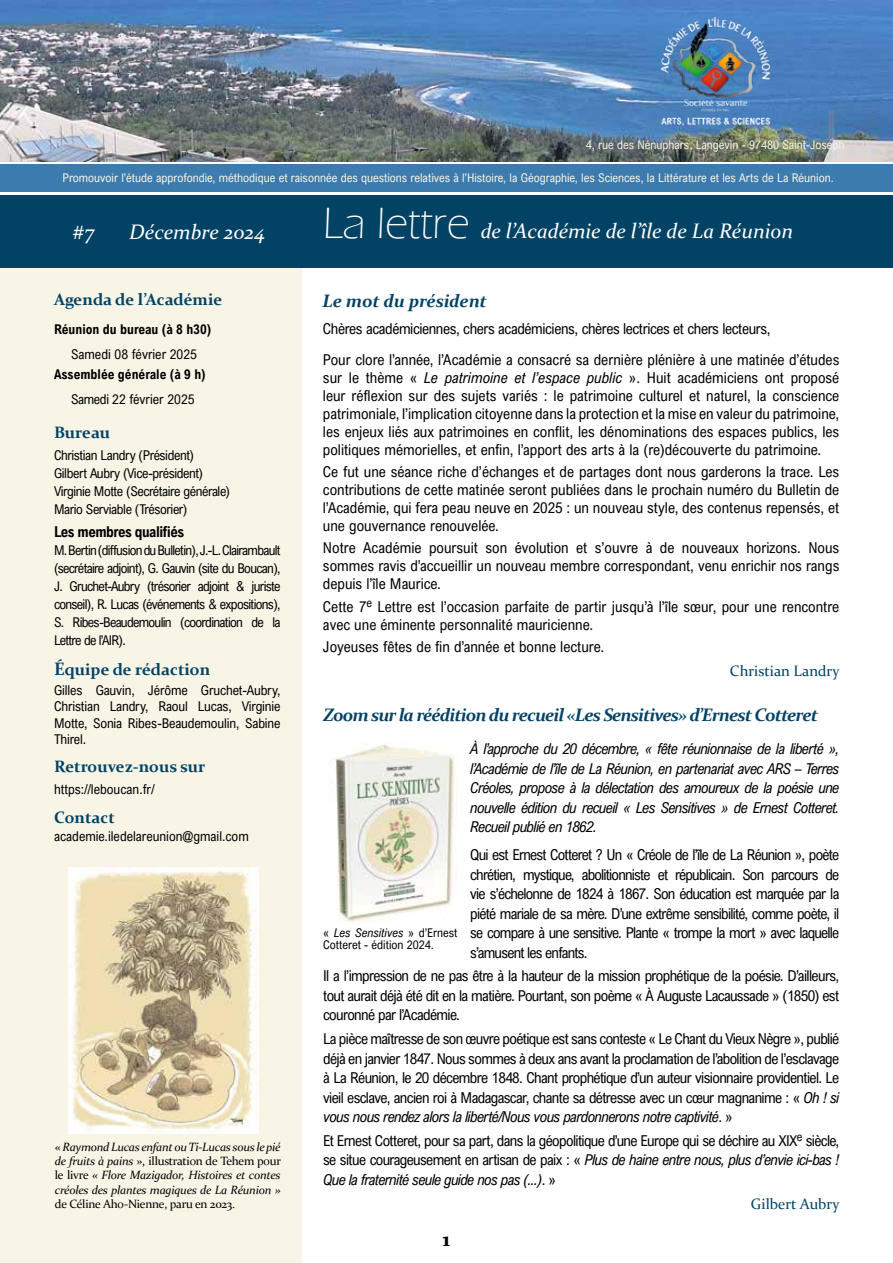
<style>
.page{position:relative;width:893px;height:1263px;background:#fff}
.page>*{position:absolute;margin:0;border:0;box-sizing:border-box;transform-origin:0 0}
.t1{font:italic 21px "Constantia";color:#fff}
.t2{font:700 21px "Constantia";color:#000}
.t3{font:italic 700 18px "Constantia";letter-spacing:-.05em;color:#024365}
.t4{font:italic 700 18px "Constantia";letter-spacing:-.01em;color:#024365}
.t5{font:700 16.5px "Constantia";color:#024365}
.t6{font:15px/19.5px "Arial Nova Cond";color:#000;text-align:justify}
.t7{font:italic 15px/19.5px "Arial Nova Cond";letter-spacing:-.04em;color:#000;text-align:justify}
.t8{font:15px/30.8px "Arial Nova Cond";letter-spacing:-.025em;color:#000}
.t9{font:15px "Constantia";color:#024365}
.t10{font:700 15px "Arial Nova Cond";letter-spacing:-.03em;color:#000}
.t11{font:13.5px/18px "Arial Nova Cond";letter-spacing:-.03em;color:#000;text-align:justify}
.t12{font:13.5px "Arial Nova Cond";color:#000}
.t13{font:700 13.5px "Arial Nova Cond";color:#000}
.t14{font:12px "Arial Nova Cond";color:#f8f5e7}
.t15{font:italic 12px/14.4px "Constantia";letter-spacing:-.02em;color:#000;text-align:justify}
.t16{font:12px/12px "Arial Nova Cond";color:#000}
.t17{font:12px "Constantia";letter-spacing:-.02em;color:#000}
.s1{font-size:18px}
.s2{font-style:normal}
.s3{font-family:"Eras ITC";font-weight:300;font-style:normal;font-size:45px}
.s4{font-style:italic}
</style>
<div class="page">
<div style="left:0;top:196px;width:893px;height:72px;background:#024365"></div>
<div style="left:0;top:268px;width:301px;height:995px;background:#f8f5e7"></div>
<img style="left:0;top:0;width:892px;height:162px">
<img style="left:658px;top:15px;width:114px;height:114px">
<img style="left:68px;top:867px;width:191px;height:267px">
<div style="left:0;top:165px;width:893px;height:27px;background:#3c7bae"></div>
<img style="left:330px;top:744px;width:126px;height:178px">
<p class="t14" style="left:586px;top:137px;width:260px">4, rue des Nénuphars, Langevin - 97480 Saint-Joseph</p>
<p class="t14" style="left:62px;top:170px;width:773px">Promouvoir l’étude approfondie, méthodique et raisonnée des questions relatives à l’Histoire, la Géographie, les Sciences, la Littérature et les Arts de La Réunion.</p>
<h1 class="t1" style="left:73px;top:218px;width:23px">#7</h1>
<h1 class="t1" style="left:129px;top:218px;width:137px">Décembre 2024</h1>
<p class="t5" style="left:54px;top:288px;width:170px">Agenda de l’Académie</p>
<p class="t13" style="left:54px;top:321px;width:159px">Réunion du bureau (à 8 h30)</p>
<p class="t12" style="left:71px;top:345px;width:127px">Samedi 08 février 2025</p>
<p class="t13" style="left:54px;top:366px;width:153px">Assemblée générale (à 9 h)</p>
<p class="t12" style="left:71px;top:391px;width:125px">Samedi 22 février 2025</p>
<p class="t5" style="left:54px;top:421px;width:58px">Bureau</p>
<p class="t11" style="left:54px;top:446px;width:177px;text-align:left">Christian Landry (Président)<br>Gilbert Aubry (Vice-président)<br>Virginie Motte (Secrétaire générale)<br>Mario Serviable (Trésorier)</p>
<p class="t10" style="left:54px;top:522px;width:132px">Les membres qualifiés</p>
<p class="t11" style="left:54px;top:540px;width:228px">M. Bertin (diffusion du Bulletin), J.-L. Clairambault (secrétaire adjoint), G. Gauvin (site du Boucan), J. Gruchet-Aubry (trésorier adjoint &amp; juriste conseil), R. Lucas (événements &amp; expositions), S. Ribes-Beaudemoulin (coordination de la Lettre de l’AIR).</p>
<p class="t5" style="left:54px;top:658px;width:158px"><span class="s1">É</span>quipe de rédaction</p>
<p class="t11" style="left:54px;top:682px;width:228px;line-height:16.2px">Gilles Gauvin, Jérôme Gruchet-Aubry, Christian Landry, Raoul Lucas, Virginie Motte, Sonia Ribes-Beaudemoulin, Sabine Thirel.</p>
<p class="t5" style="left:54px;top:755px;width:153px">Retrouvez-nous sur</p>
<p class="t12" style="left:54px;top:781px;width:102px">https://leboucan.fr/</p>
<p class="t5" style="left:54px;top:806px;width:62px">Contact</p>
<p class="t12" style="left:54px;top:827px;width:196px">academie.iledelareunion@gmail.com</p>
<p class="t15" style="left:55px;top:1139px;width:228px"><span class="s2">«</span> Raymond Lucas enfant ou Ti-Lucas sous le pié de fruits à pains <span class="s2">», illustration de Tehem pour le livre</span> « Flore Mazigador, Histoires et contes créoles des plantes magiques de La Réunion »</p>
<p class="t17" style="left:55px;top:1196px;width:182px">de Céline Aho-Nienne, paru en 2023.</p>
<h1 class="t1" style="left:323px;top:217px;width:472px"><span class="s3">La lettre</span> de l’Académie de l’île de La Réunion</h1>
<p class="t4" style="left:323px;top:288px;width:166px">Le mot du président</p>
<p class="t8" style="left:323px;top:313px;width:518px">Chères académiciennes, chers académiciens, chères lectrices et chers lecteurs,<br>Pour clore l’année, l’Académie a consacré sa dernière plénière à une matinée d’études</p>
<p class="t6" style="left:323px;top:368px;width:518px;line-height:18px">sur le thème « <span class="s4">Le patrimoine et l’espace public</span> ». Huit académiciens ont proposé leur réflexion sur des sujets variés : le patrimoine culturel et naturel, la conscience patrimoniale, l’implication citoyenne dans la protection et la mise en valeur du patrimoine, les enjeux liés aux patrimoines en conflit, les dénominations des espaces publics, les politiques mémorielles, et enfin, l’apport des arts à la (re)découverte du patrimoine.</p>
<p class="t6" style="left:323px;top:462px;width:518px;line-height:18px">Ce fut une séance riche d’échanges et de partages dont nous garderons la trace. Les contributions de cette matinée seront publiées dans le prochain numéro du Bulletin de l’Académie, qui fera peau neuve en 2025 : un nouveau style, des contenus repensés, et une gouvernance renouvelée.</p>
<p class="t6" style="left:323px;top:539px;width:518px;line-height:18px">Notre Académie poursuit son évolution et s’ouvre à de nouveaux horizons. Nous sommes ravis d’accueillir un nouveau membre correspondant, venu enrichir nos rangs depuis l’île Maurice.</p>
<p class="t6" style="left:323px;top:597px;width:518px;line-height:18px">Cette 7<sup>e</sup> Lettre est l’occasion parfaite de partir jusqu’à l’île sœur, pour une rencontre avec une éminente personnalité mauricienne.</p>
<p class="t6" style="left:323px;top:637px;width:283px">Joyeuses fêtes de fin d’année et bonne lecture.</p>
<p class="t9" style="left:730px;top:660px;width:111px">Christian Landry</p>
<p class="t3" style="left:323px;top:702px;width:497px">Zoom sur la réédition du recueil «Les Sensitives» d’Ernest Cotteret</p>
<p class="t7" style="left:470px;top:739px;width:371px">À l’approche du 20 décembre, « fête réunionnaise de la liberté », l’Académie de l’île de La Réunion, en partenariat avec ARS – Terres Créoles, propose à la délectation des amoureux de la poésie une nouvelle édition du recueil « Les Sensitives » de Ernest Cotteret.<br>Recueil publié en 1862.</p>
<p class="t6" style="left:470px;top:845px;width:371px">Qui est Ernest Cotteret ? Un « Créole de l’île de La Réunion », poète chrétien, mystique, abolitionniste et républicain. Son parcours de vie s’échelonne de 1824 à 1867. Son éducation est marquée par la piété mariale de sa mère. D’une extrême sensibilité, comme poète, il se compare à une sensitive. Plante « trompe la mort » avec laquelle s’amusent les enfants.</p>
<p class="t6" style="left:323px;top:966px;width:518px">Il a l’impression de ne pas être à la hauteur de la mission prophétique de la poésie. D’ailleurs, tout aurait déjà été dit en la matière. Pourtant, son poème « À Auguste Lacaussade » (1850) est couronné par l’Académie.</p>
<p class="t6" style="left:323px;top:1029px;width:518px">La pièce maîtresse de son œuvre poétique est sans conteste « Le Chant du Vieux Nègre », publié déjà en janvier 1847. Nous sommes à deux ans avant la proclamation de l’abolition de l’esclavage à La Réunion, le 20 décembre 1848. Chant prophétique d’un auteur visionnaire providentiel. Le vieil esclave, ancien roi à Madagascar, chante sa détresse avec un cœur magnanime : « <span class="s4">Oh ! si vous nous rendez alors la liberté/Nous vous pardonnerons notre captivité</span>. »</p>
<p class="t6" style="left:323px;top:1130px;width:518px">Et Ernest Cotteret, pour sa part, dans la géopolitique d’une Europe qui se déchire au XIX<sup>e</sup> siècle, se situe courageusement en artisan de paix : « <span class="s4">Plus de haine entre nous, plus d’envie ici-bas !<br>Que la fraternité seule guide nos pas (...)</span>. »</p>
<p class="t9" style="left:751px;top:1193px;width:90px">Gilbert Aubry</p>
<p class="t16" style="left:323px;top:927px;width:136px">« <span class="s4">Les Sensitives</span> » d’Ernest<br>Cotteret - édition 2024.</p>
<h1 class="t2" style="left:442px;top:1224px;width:9px">1</h1>
</div>
